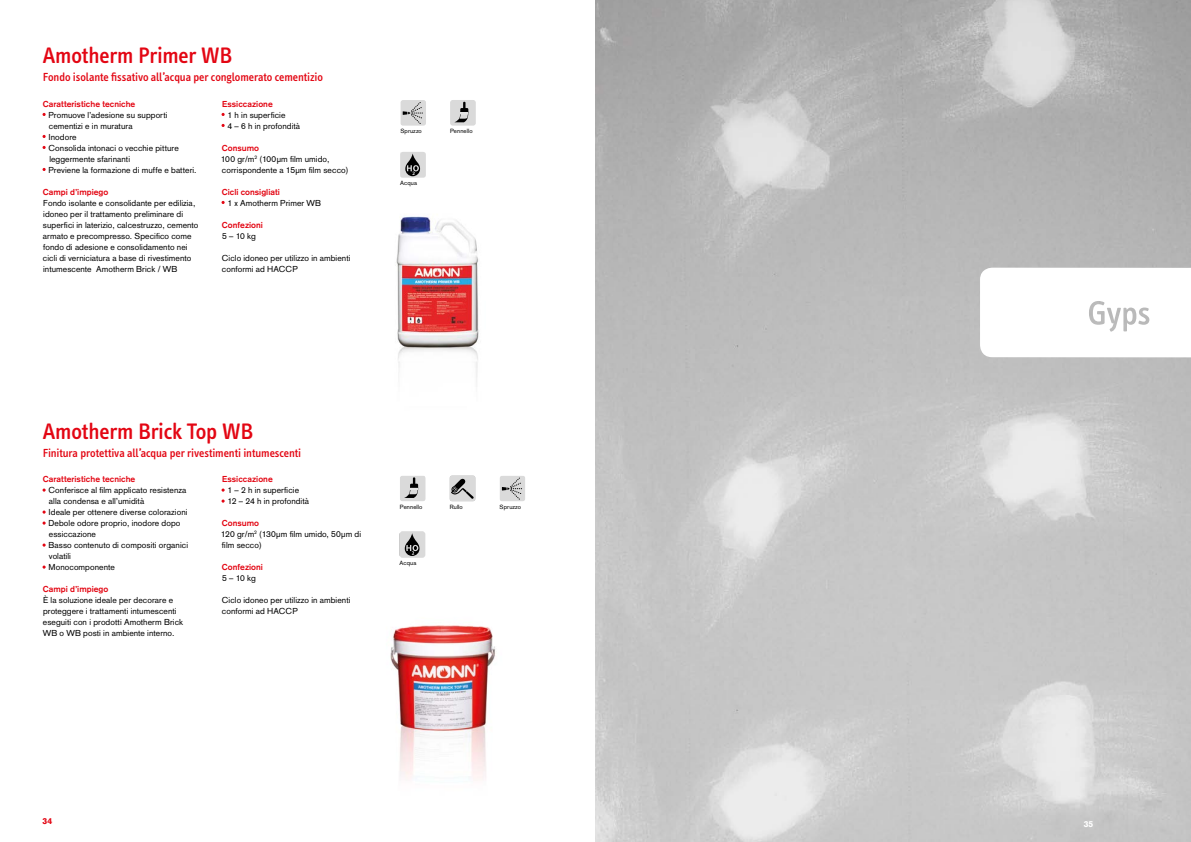
<style>
.page{position:relative;width:1191px;height:842px;background:#fff}
.page>*{position:absolute;margin:0;border:0;box-sizing:border-box;transform-origin:0 0}
.t1{font:500 23px "Info Text";letter-spacing:-.01em;color:#e30613}
.t2{font:500 12px "Info Text";letter-spacing:-.01em;color:#e30613}
.t3{font:8.5px/11px "Akzidenz Grotesk";letter-spacing:.01em;color:#000}
.t4{font:700 8.5px "Akzidenz Grotesk";letter-spacing:.005em;color:#e30613}
.t5{font:900 8.5px "Akzidenz Grotesk";color:#fff}
.t6{font:900 8.5px "Akzidenz Grotesk";color:#e30613}
.t7{font:6px "Akzidenz Grotesk";letter-spacing:.02em;color:#000}
.t8{font:2.7px "Akzidenz Grotesk";color:#000}
.s1{font-weight:700;color:#e30613}
</style>
<div class="page">
<img style="left:390px;top:625px;width:106px;height:154px">
<img style="left:396px;top:216px;width:83px;height:167px">
<svg style="left:221px;top:113px;width:4px;height:3px"></svg>
<svg style="left:221px;top:124px;width:4px;height:3px"></svg>
<svg style="left:221px;top:201px;width:4px;height:3px"></svg>
<svg style="left:221px;top:488px;width:4px;height:4px"></svg>
<svg style="left:221px;top:499px;width:4px;height:4px"></svg>
<svg style="left:450px;top:100px;width:26px;height:26px"></svg>
<svg style="left:400px;top:100px;width:26px;height:26px"></svg>
<svg style="left:400px;top:152px;width:26px;height:26px"></svg>
<svg style="left:400px;top:476px;width:25px;height:25px"></svg>
<svg style="left:450px;top:476px;width:25px;height:25px"></svg>
<svg style="left:399px;top:532px;width:26px;height:25px"></svg>
<svg style="left:500px;top:476px;width:25px;height:25px"></svg>
<svg style="left:980px;top:268px;width:170px;height:89px"></svg>
<h1 class="t1" style="left:43px;top:43px;width:191px">Amotherm Primer WB</h1>
<h2 class="t2" style="left:43px;top:71px;width:282px">Fondo isolante fissativo all’acqua per conglomerato cementizio</h2>
<p class="t4" style="left:43px;top:98px;width:94px">Caratteristiche tecniche</p>
<p class="t3" style="left:49px;top:109px;width:150px">Promuove l’adesione su supporti cementizi e in muratura<br>Inodore<br>Consolida intonaci o vecchie pitture leggermente sfarinanti<br>Previene la formazione di muffe e batteri.</p>
<p class="t4" style="left:43px;top:186px;width:67px">Campi d’impiego</p>
<p class="t3" style="left:43px;top:197px;width:157px">Fondo isolante e consolidante per edilizia, idoneo per il trattamento preliminare di superfici in laterizio, calcestruzzo, cemento armato e precompresso. Specifico come fondo di adesione e consolidamento nei cicli di verniciatura a base di rivestimento intumescente Amotherm Brick / WB</p>
<p class="t4" style="left:222px;top:98px;width:52px">Essiccazione</p>
<p class="t3" style="left:227px;top:109px;width:74px">1 h in superficie<br>4 – 6 h in profondità</p>
<p class="t3" style="left:221px;top:142px;width:129px"><span class="s1">Consumo<br></span>100 gr/m<sup>2</sup> (100µm film umido, corrispondente a 15µm film secco)</p>
<p class="t4" style="left:222px;top:186px;width:60px">Cicli consigliati</p>
<p class="t3" style="left:227px;top:197px;width:95px">1 x Amotherm Primer WB</p>
<p class="t4" style="left:222px;top:219px;width:43px">Confezioni</p>
<p class="t3" style="left:222px;top:230px;width:35px">5 – 10 kg</p>
<p class="t3" style="left:222px;top:252px;width:130px">Ciclo idoneo per utilizzo in ambienti conformi ad HACCP</p>
<p class="t8" style="left:400px;top:128px;width:10px">spruzzo</p>
<p class="t8" style="left:457px;top:128px;width:15px">flow coating</p>
<p class="t7" style="left:400px;top:128px;width:23px">Spruzzo</p>
<p class="t8" style="left:449px;top:128px;width:11px">pennello</p>
<p class="t7" style="left:450px;top:128px;width:24px">Pennello</p>
<p class="t7" style="left:400px;top:180px;width:18px">Acqua</p>
<h1 class="t1" style="left:43px;top:418px;width:212px">Amotherm Brick Top WB</h1>
<h2 class="t2" style="left:43px;top:446px;width:260px">Finitura protettiva all’acqua per rivestimenti intumescenti</h2>
<p class="t4" style="left:43px;top:474px;width:94px">Caratteristiche tecniche</p>
<p class="t3" style="left:49px;top:485px;width:141px">Conferisce al film applicato resistenza alla condensa e all’umidità<br>Ideale per ottenere diverse colorazioni<br>Debole odore proprio, inodore dopo essiccazione<br>Basso contenuto di compositi organici volatili<br>Monocomponente</p>
<p class="t4" style="left:43px;top:584px;width:67px">Campi d’impiego</p>
<p class="t3" style="left:43px;top:595px;width:142px">È la soluzione ideale per decorare e proteggere i trattamenti intumescenti eseguiti con i prodotti Amotherm Brick WB o WB posti in ambiente interno.</p>
<p class="t4" style="left:222px;top:474px;width:52px">Essiccazione</p>
<p class="t3" style="left:227px;top:485px;width:83px">1 – 2 h in superficie<br>12 – 24 h in profondità</p>
<p class="t3" style="left:221px;top:518px;width:142px"><span class="s1">Consumo<br></span>120 gr/m<sup>2</sup> (130μm film umido, 50μm di film secco)</p>
<p class="t4" style="left:222px;top:562px;width:43px">Confezioni</p>
<p class="t3" style="left:222px;top:573px;width:35px">5 – 10 kg</p>
<p class="t3" style="left:222px;top:595px;width:130px">Ciclo idoneo per utilizzo in ambienti conformi ad HACCP</p>
<p class="t8" style="left:399px;top:504px;width:11px">pennello</p>
<p class="t8" style="left:456px;top:504px;width:14px">immersione</p>
<p class="t7" style="left:400px;top:503px;width:24px">Pennello</p>
<p class="t8" style="left:450px;top:503px;width:6px">rullo</p>
<p class="t7" style="left:450px;top:503px;width:15px">Rullo</p>
<p class="t7" style="left:399px;top:559px;width:18px">Acqua</p>
<p class="t7" style="left:499px;top:503px;width:23px">Spruzzo</p>
<p class="t8" style="left:499px;top:504px;width:10px">spruzzo</p>
<p class="t6" style="left:43px;top:816px;width:11px">34</p>
<p class="t5" style="left:1083px;top:819px;width:11px">35</p>
</div>
